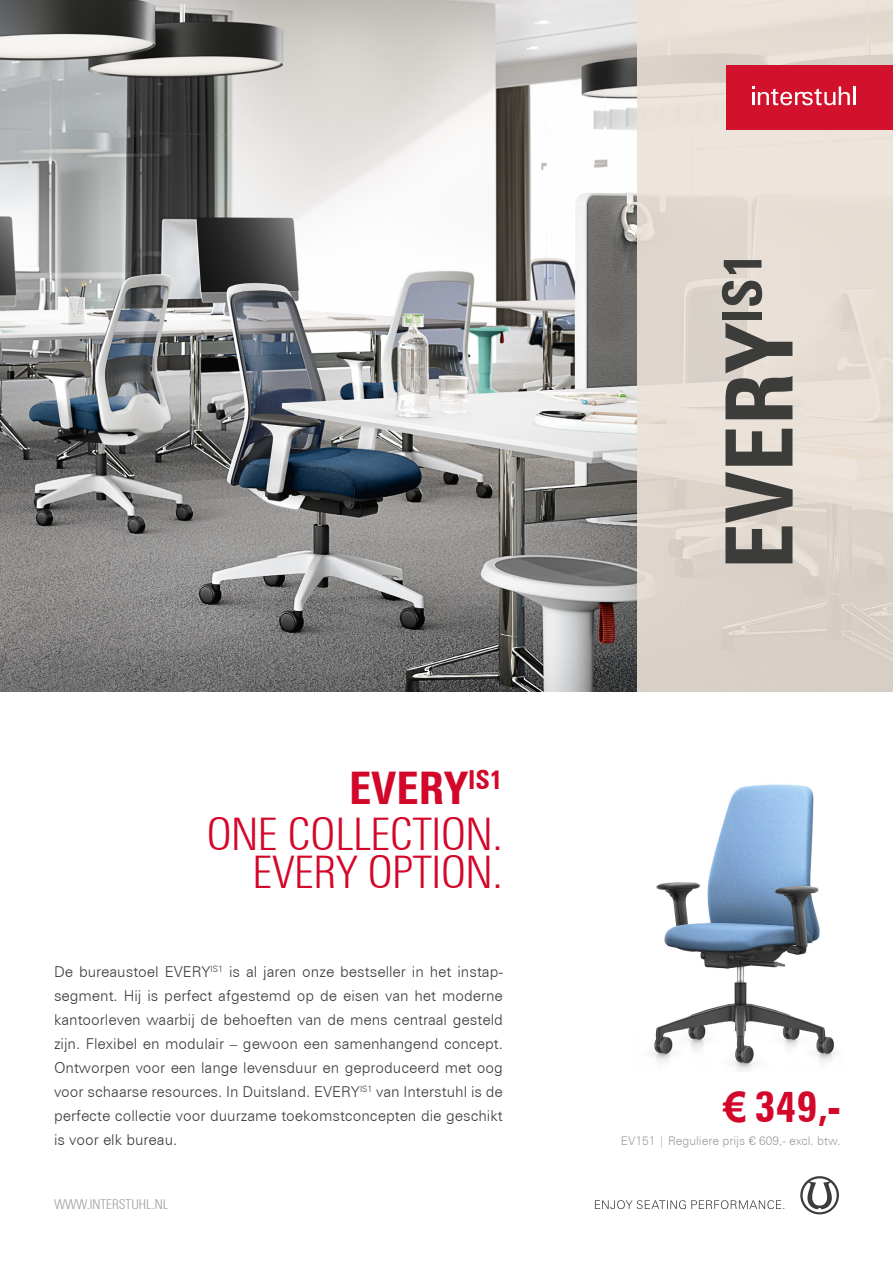
<style>
.page{position:relative;width:893px;height:1263px;background:#fff}
.page>*{position:absolute;margin:0;border:0;box-sizing:border-box;transform-origin:0 0}
.t1{font:93px "Zurich BT Bold Condensed Head";color:#3c3c3b}
.t2{font:45px/37.5px "Zurich BT Light Condensed Head";color:#d3072a;text-align:right}
.t3{font:700 condensed 45px "Zurich BT";color:#d3072a}
.t4{font:700 condensed 42.75px "Zurich BT";color:#d3072a}
.t5{font:300 15px/24px "Zurich BT";color:#3c3c3b;text-align:justify}
.t6{font:13.5px "Zurich BT Light Condensed Head";color:#9d9d9c}
.t7{font:300 12px "Zurich BT";color:#9d9d9c}
.s1{font-family:"Arial";font-stretch:normal;font-size:42px}
.s2{font-family:"DIN";font-weight:400}
</style>
<div class="page">
<img style="left:650px;top:784px;width:186px;height:287px">
<img style="left:0;top:0;width:637px;height:691px">
<div style="left:637px;top:0;width:256px;height:691px;background:linear-gradient(to right,#e2d9d0,#e4dbd2)"></div>
<div style="left:726px;top:65px;width:167px;height:65px;background:#d2112c"></div>
<svg style="left:752px;top:86px;width:103px;height:19px"></svg>
<svg style="left:595px;top:1200px;width:189px;height:9px"></svg>
<svg style="left:800px;top:1176px;width:39px;height:38px"></svg>
<h2 class="t3" style="left:349px;top:761px;width:155px">EVERY<sup>IS1</sup></h2>
<h2 class="t2" style="left:207px;top:815px;width:298px">ONE COLLECTION.<br>EVERY OPTION.</h2>
<p class="t5" style="left:54px;top:959px;width:450px">De bureaustoel EVERY<sup>IS1</sup> is al jaren onze bestseller in het instap&shy;segment. Hij is perfect afgestemd op de eisen van het moderne kantoorleven waarbij de behoeften van de mens centraal gesteld zijn. Flexibel en modulair – gewoon een samenhangend concept.<br>Ontworpen voor een lange levensduur en geproduceerd met oog voor schaarse resources. In Duitsland. EVERY<sup>IS1</sup> van Interstuhl is de perfecte collectie voor duurzame toekomstconcepten die geschikt is voor elk bureau.</p>
<p class="t6" style="left:54px;top:1196px;width:116px">WWW.INTERSTUHL.NL</p>
<h1 class="t1" style="left:703px;top:569px;width:319px;rotate:-90deg">EVERY<sup>IS1</sup></h1>
<h3 class="t4" style="left:723px;top:1081px;width:118px"><span class="s1">€</span> 349,-</h3>
<p class="t7" style="left:621px;top:1133px;width:221px">EV151 | Reguliere prijs <span class="s2">€</span> 609,- excl. btw.</p>
</div>
